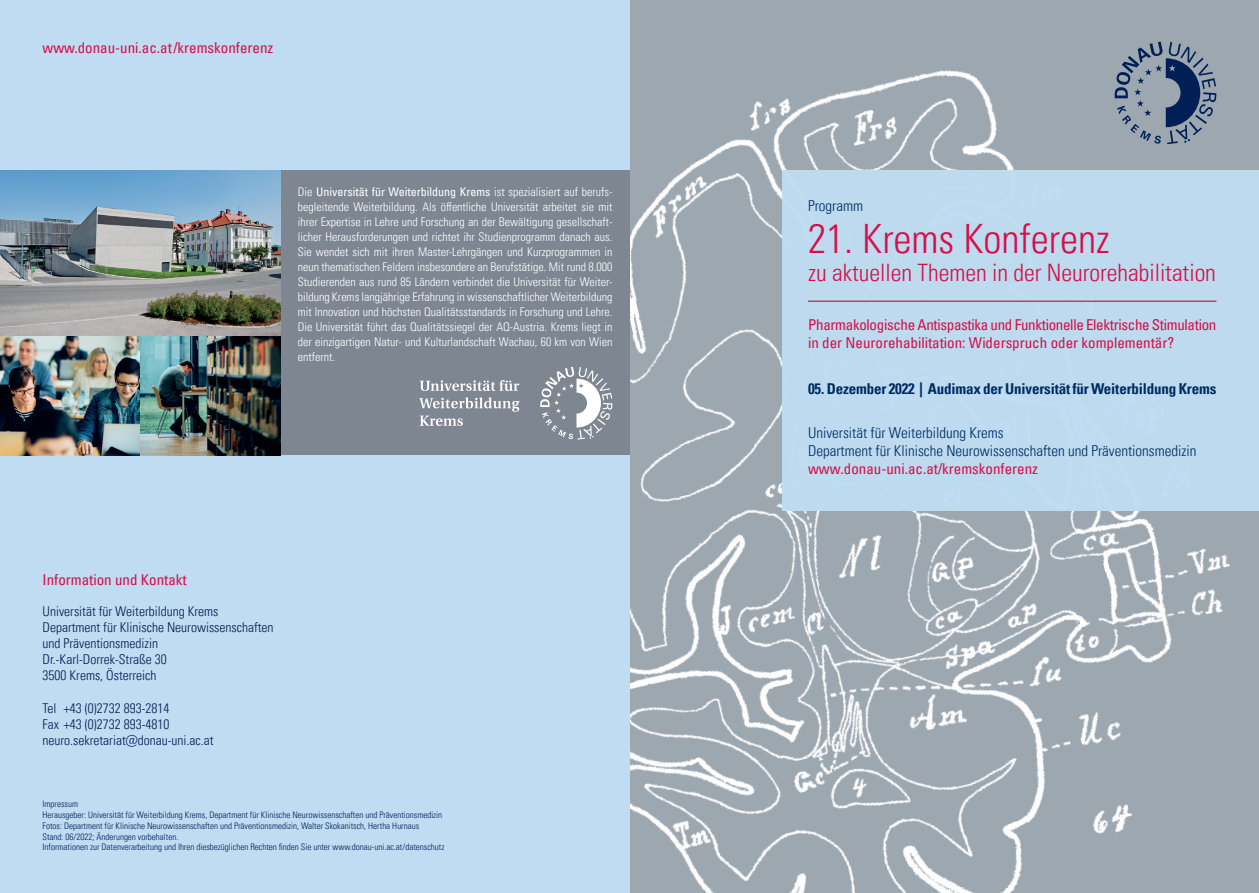
<style>
.page{position:relative;width:1259px;height:893px;background:#fff}
.page>*{position:absolute;margin:0;border:0;box-sizing:border-box;transform-origin:0 0}
.t1{font:300 condensed 40.5px "Univers LT Pro";color:#d60f48}
.t2{font:300 condensed 24px "Univers LT Pro";color:#d60f48}
.t3{font:condensed 15px/18px "Univers LT Pro";letter-spacing:-.02em;color:#d60f48}
.t4{font:300 condensed 15px "Univers LT Pro";color:#002c62}
.t5{font:condensed 15px "Univers LT Pro";color:#d60f48}
.t6{font:700 condensed 15px "Univers LT Pro";letter-spacing:-.01em;color:#002c62}
.t7{font:300 condensed 13.5px "Univers LT Pro";color:#001f56}
.t8{font:300 condensed 12px/15px "Univers LT Pro";color:#fff;text-align:justify}
.t9{font:300 condensed 9px "Univers LT Pro";color:#001f56}
.s1{font-weight:400}
</style>
<div class="page">
<img style="left:629px;top:0;width:630px;height:893px">
<div style="left:0;top:0;width:629px;height:893px;background:#bfdcf2"></div>
<div style="left:782px;top:170px;width:477px;height:340px;background:#bfdcf2"></div>
<svg style="left:1114px;top:42px;width:102px;height:102px;background:#738398"></svg>
<div style="left:0;top:170px;width:629px;height:285px;background:#7d8691"></div>
<img style="left:0;top:170px;width:281px;height:285px">
<hr style="left:808px;top:301px;width:408px;height:1px;background:#d60f48">
<svg style="left:540px;top:367px;width:72px;height:73px"></svg>
<svg style="left:420px;top:380px;width:99px;height:11px"></svg>
<svg style="left:419px;top:397px;width:100px;height:29px"></svg>
<p class="t5" style="left:43px;top:39px;width:232px">www.donau-uni.ac.at/kremskonferenz</p>
<p class="t8" style="left:298px;top:183px;width:316px">Die <span class="s1">Universität für Weiterbildung Krems</span> ist spezialisiert auf berufs&shy;begleitende Weiterbildung. Als öffentliche Universität arbeitet sie mit ihrer Expertise in Lehre und Forschung an der Bewältigung gesellschaft&shy;licher Herausforderungen und richtet ihr Studienprogramm danach aus.<br>Sie wendet sich mit ihren Master-Lehrgängen und Kurzprogrammen in neun thematischen Feldern insbesondere an Berufstätige. Mit rund 8.000<br>Studierenden aus rund 85 Ländern verbindet die Universität für Weiter&shy;bildung Krems langjährige Erfahrung in wissenschaftlicher Weiterbildung mit Innovation und höchsten Qualitätsstandards in Forschung und Lehre.<br>Die Universität führt das Qualitätssiegel der AQ-Austria. Krems liegt in der einzigartigen Natur- und Kulturlandschaft Wachau, 60 km von Wien entfernt.</p>
<p class="t5" style="left:43px;top:570px;width:146px">Information und Kontakt</p>
<p class="t7" style="left:43px;top:602px;width:177px">Universität für Weiterbildung Krems</p>
<p class="t7" style="left:43px;top:618px;width:232px">Department für Klinische Neurowissenschaften</p>
<p class="t7" style="left:43px;top:634px;width:117px">und Präventionsmedizin</p>
<p class="t7" style="left:43px;top:650px;width:126px">Dr.-Karl-Dorrek-Straße 30</p>
<p class="t7" style="left:43px;top:666px;width:115px">3500 Krems, Österreich</p>
<p class="t7" style="left:43px;top:699px;width:128px">Tel +43 (0)2732 893-2814</p>
<p class="t7" style="left:43px;top:715px;width:128px">Fax +43 (0)2732 893-4810</p>
<p class="t7" style="left:43px;top:731px;width:172px">neuro.sekretariat@donau-uni.ac.at</p>
<p class="t9" style="left:43px;top:798px;width:37px">Impressum</p>
<p class="t9" style="left:43px;top:809px;width:401px">Herausgeber: Universität für Weiterbildung Krems, Department für Klinische Neurowissenschaften und Präventionsmedizin</p>
<p class="t9" style="left:43px;top:820px;width:378px">Fotos: Department für Klinische Neurowissenschaften und Präventionsmedizin, Walter Skokanitsch, Hertha Hurnaus</p>
<p class="t9" style="left:43px;top:830px;width:137px">Stand: 06/2022; Änderungen vorbehalten.</p>
<p class="t9" style="left:43px;top:841px;width:403px">Informationen zur Datenverarbeitung und Ihren diesbezüglichen Rechten finden Sie unter www.donau-uni.ac.at/datenschutz</p>
<p class="t4" style="left:808px;top:195px;width:56px">Programm</p>
<p class="t1" style="left:808px;top:211px;width:303px">21. Krems Konferenz</p>
<p class="t2" style="left:808px;top:257px;width:409px">zu aktuellen Themen in der Neurorehabilitation</p>
<p class="t3" style="left:808px;top:315px;width:410px">Pharmakologische Antispastika und Funktionelle Elektrische Stimulation in der Neurorehabilitation: Widerspruch oder komplementär?</p>
<p class="t6" style="left:808px;top:379px;width:410px">05. Dezember 2022 | Audimax der Universität für Weiterbildung Krems</p>
<p class="t4" style="left:808px;top:423px;width:197px">Universität für Weiterbildung Krems</p>
<p class="t4" style="left:808px;top:441px;width:390px">Department für Klinische Neurowissenschaften und Präventionsmedizin</p>
<p class="t5" style="left:808px;top:459px;width:231px">www.donau-uni.ac.at/kremskonferenz</p>
</div>
